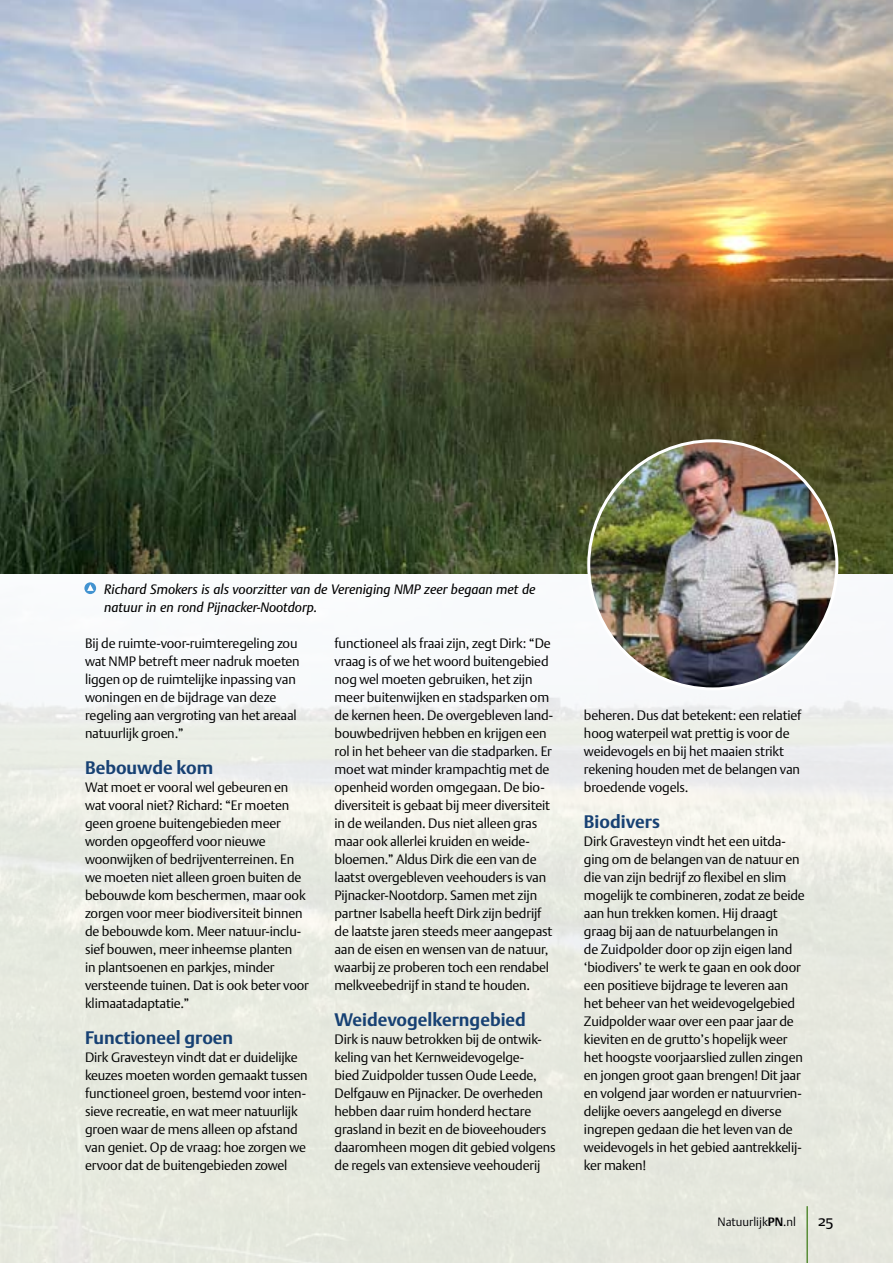
<style>
.page{position:relative;width:893px;height:1263px;background:#fff}
.page>*{position:absolute;margin:0;border:0;box-sizing:border-box;transform-origin:0 0}
.t1{font:700 18px "DTL Argo T";color:#174173}
.t2{font:15px "DTL Argo ST";color:#000}
.t3{font:13.5px/18px "DTL Argo ST Light";letter-spacing:-.01em;color:#000}
.t4{font:italic 13.5px/18px "DTL Argo T";color:#000}
.t5{font:12px "DTL Argo T Light";color:#000}
.s1{font-family:"DTL Argo ST";font-weight:700}
.s2{font-family:"DTL Argo ST Light"}
</style>
<div class="page">
<img style="left:0;top:0;width:893px;height:574px">
<hr style="left:806px;top:1206px;width:2px;height:57px;background:#538831">
<svg style="left:84px;top:582px;width:12px;height:12px"></svg>
<svg style="left:87px;top:584px;width:7px;height:7px"></svg>
<img style="left:589px;top:441px;width:248px;height:248px;border-radius:124px">
<p class="t4" style="left:104px;top:580px;width:433px">Richard Smokers is als voorzitter van de Vereniging NMP zeer begaan met de natuur in en rond Pijnacker-Nootdorp.</p>
<p class="t3" style="left:85px;top:634px;width:216px">Bij de ruimte-voor-ruimteregeling zou wat NMP betreft meer nadruk moeten liggen op de ruimtelijke inpassing van woningen en de bijdrage van deze regeling aan vergroting van het areaal natuurlijk groen.”</p>
<h1 class="t1" style="left:85px;top:757px;width:130px">Bebouwde kom</h1>
<p class="t3" style="left:85px;top:778px;width:225px">Wat moet er vooral wel gebeuren en wat vooral niet? Richard: “Er moeten geen groene buitengebieden meer worden opgeofferd voor nieuwe woonwijken of bedrijventerreinen. En we moeten niet alleen groen buiten de bebouwde kom beschermen, maar ook zorgen voor meer biodiversiteit binnen de bebouwde kom. Meer natuur-inclu&shy;sief bouwen, meer inheemse planten<br>in plantsoenen en parkjes, minder versteende tuinen. Dat is ook beter voor klimaatadaptatie.”</p>
<h1 class="t1" style="left:85px;top:1027px;width:150px">Functioneel groen</h1>
<p class="t3" style="left:85px;top:1048px;width:224px">Dirk Gravesteyn vindt dat er duidelijke keuzes moeten worden gemaakt tussen functioneel groen, bestemd voor inten&shy;sieve recreatie, en wat meer natuurlijk groen waar de mens alleen op afstand van geniet. Op de vraag: hoe zorgen we ervoor dat de buitengebieden zowel</p>
<p class="t3" style="left:334px;top:634px;width:220px">functioneel als fraai zijn, zegt Dirk: “De vraag is of we het woord buitengebied nog wel moeten gebruiken, het zijn meer buitenwijken en stadsparken om de kernen heen. De overgebleven land&shy;bouwbedrijven hebben en krijgen een rol in het beheer van die stadparken. Er moet wat minder krampachtig met de openheid worden omgegaan. De bio&shy;diversiteit is gebaat bij meer diversiteit in de weilanden. Dus niet alleen gras maar ook allerlei kruiden en weide&shy;bloemen.” Aldus Dirk die een van de laatst overgebleven veehouders is van Pijnacker-Nootdorp. Samen met zijn partner Isabella heeft Dirk zijn bedrijf de laatste jaren steeds meer aangepast aan de eisen en wensen van de natuur, waarbij ze proberen toch een rendabel melkveebedrijf in stand te houden.</p>
<h1 class="t1" style="left:334px;top:1009px;width:193px">Weidevogelkerngebied</h1>
<p class="t3" style="left:334px;top:1030px;width:223px">Dirk is nauw betrokken bij de ontwik&shy;keling van het Kernweidevogelge-<br>bied Zuidpolder tussen Oude Leede, Delfgauw en Pijnacker. De overheden hebben daar ruim honderd hectare grasland in bezit en de bioveehouders daaromheen mogen dit gebied volgens de regels van extensieve veehouderij</p>
<p class="t3" style="left:584px;top:706px;width:219px">beheren. Dus dat betekent: een relatief hoog waterpeil wat prettig is voor de weidevogels en bij het maaien strikt rekening houden met de belangen van broedende vogels.</p>
<h1 class="t1" style="left:584px;top:811px;width:77px">Biodivers</h1>
<p class="t3" style="left:584px;top:832px;width:222px">Dirk Gravesteyn vindt het een uitda&shy;ging om de belangen van de natuur en die van zijn bedrijf zo flexibel en slim mogelijk te combineren, zodat ze beide aan hun trekken komen. Hij draagt graag bij aan de natuurbelangen in<br>de Zuidpolder door op zijn eigen land ‘biodivers’ te werk te gaan en ook door een positieve bijdrage te leveren aan het beheer van het weidevogelgebied Zuidpolder waar over een paar jaar de kieviten en de grutto’s hopelijk weer het hoogste voorjaarslied zullen zingen en jongen groot gaan brengen! Dit jaar en volgend jaar worden er natuurvrien&shy;delijke oevers aangelegd en diverse ingrepen gedaan die het leven van de weidevogels in het gebied aantrekkelij&shy;ker maken!</p>
<p class="t5" style="left:718px;top:1214px;width:80px">Natuurlijk<span class="s1">PN</span><span class="s2">.nl</span></p>
<p class="t2" style="left:818px;top:1212px;width:17px">25</p>
</div>
